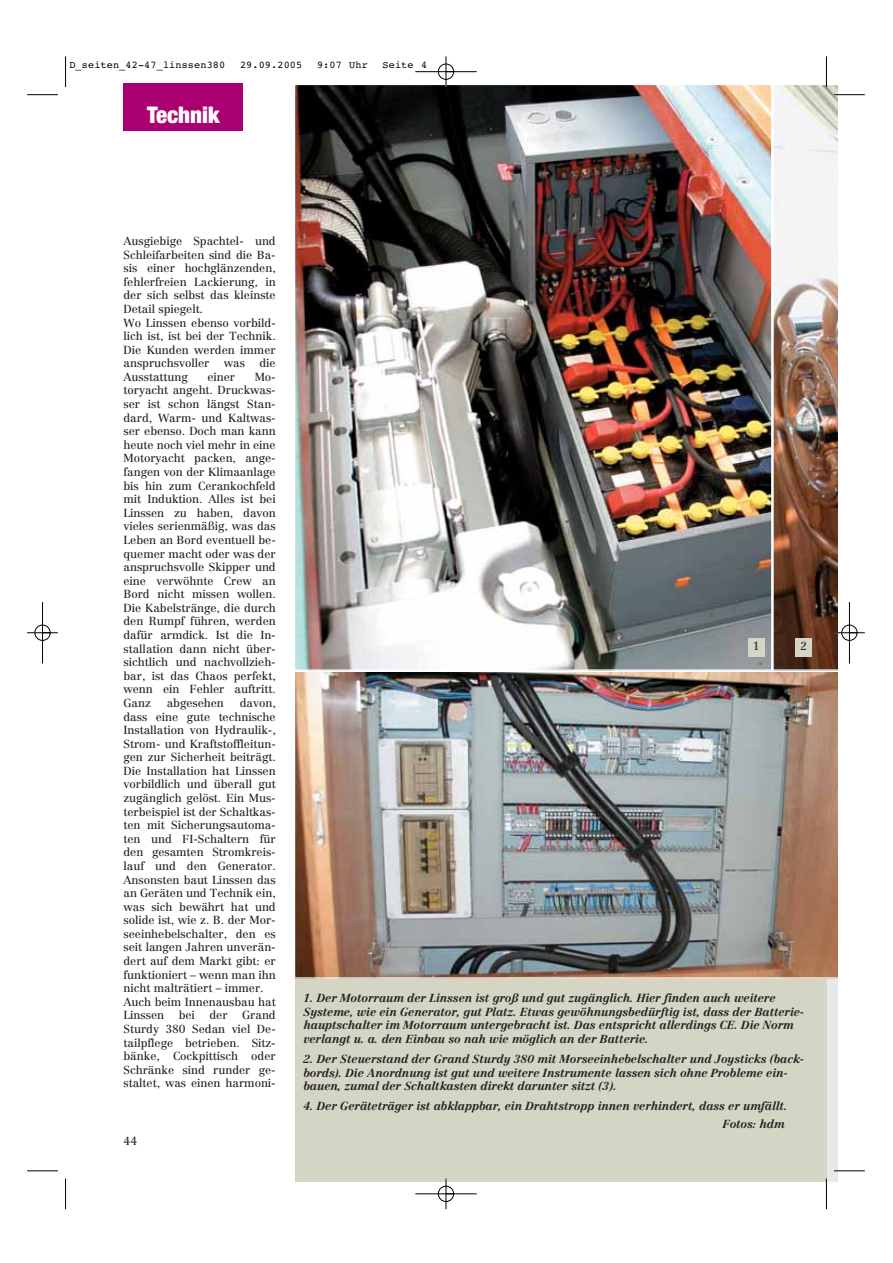
<style>
.page{position:relative;width:893px;height:1263px;background:#fff}
.page>*{position:absolute;margin:0;border:0;box-sizing:border-box;transform-origin:0 0}
.t1{font:900 condensed 22.95px "Helvetica Neue";color:#fff}
.t2{font:11.55px/13.6px "Centennial";letter-spacing:-.005em;color:#231f20}
.t3{font:italic 700 11.55px/13.6px "Centennial";letter-spacing:-.005em;color:#231f20}
.t4{font:10.2px "Courier";letter-spacing:.01em;color:#000}
</style>
<div class="page">
<div style="left:826px;top:84px;width:11px;height:1098px;background:#e7e8e8"></div>
<img style="left:773px;top:84px;width:64px;height:587px">
<img style="left:296px;top:86px;width:474px;height:583px">
<div style="left:295px;top:979px;width:531px;height:203px;background:#d4d5c5"></div>
<div style="left:748px;top:638px;width:16px;height:18px;background:#d4d5c5"></div>
<div style="left:795px;top:638px;width:16px;height:18px;background:#d4d5c5"></div>
<div style="left:123px;top:84px;width:120px;height:47px;background:#ab006f"></div>
<img style="left:294px;top:671px;width:543px;height:308px">
<hr style="left:65px;top:56px;width:1px;height:31px;background:#000">
<hr style="left:27px;top:94px;width:31px;height:1px;background:#000">
<hr style="left:826px;top:56px;width:1px;height:31px;background:#000">
<hr style="left:834px;top:94px;width:30px;height:1px;background:#000">
<hr style="left:65px;top:1179px;width:1px;height:30px;background:#000">
<hr style="left:27px;top:1171px;width:31px;height:1px;background:#000">
<hr style="left:826px;top:1179px;width:1px;height:30px;background:#000">
<hr style="left:834px;top:1171px;width:30px;height:1px;background:#000">
<hr style="left:834px;top:632px;width:30px;height:1px;background:#fff">
<hr style="left:415px;top:71px;width:61px;height:1px;background:#000">
<hr style="left:415px;top:1194px;width:61px;height:1px;background:#000">
<hr style="left:42px;top:602px;width:1px;height:61px;background:#000">
<hr style="left:849px;top:602px;width:1px;height:61px;background:#000">
<hr style="left:445px;top:56px;width:1px;height:31px;background:#000">
<hr style="left:445px;top:1178px;width:1px;height:31px;background:#000">
<hr style="left:27px;top:633px;width:31px;height:1px;background:#000">
<hr style="left:834px;top:633px;width:30px;height:1px;background:#000">
<div style="left:438px;top:64px;width:16px;height:16px;border:1px solid #000;border-radius:50%"></div>
<div style="left:438px;top:1186px;width:16px;height:16px;border:1px solid #000;border-radius:50%"></div>
<div style="left:35px;top:625px;width:15px;height:16px;border:1px solid #000;border-radius:50%"></div>
<div style="left:841px;top:625px;width:16px;height:16px;border:1px solid #000;border-radius:50%"></div>
<p class="t4" style="left:69px;top:61px;width:157px">D_seiten_42-47_linssen380</p>
<p class="t4" style="left:240px;top:61px;width:64px">29.09.2005</p>
<p class="t4" style="left:317px;top:61px;width:52px">9:07 Uhr</p>
<p class="t4" style="left:382px;top:61px;width:46px">Seite 4</p>
<h1 class="t1" style="left:147px;top:107px;width:74px">Technik</h1>
<p class="t2" style="left:123px;top:235px;width:154px">Ausgiebige Spachtel- und<br>Schleifarbeiten sind die Ba&shy;sis einer hochglänzenden, fehlerfreien Lackierung, in der sich selbst das kleinste<br>Detail spiegelt.<br>Wo Linssen ebenso vorbild&shy;lich ist, ist bei der Technik.<br>Die Kunden werden immer anspruchsvoller</p>
<p class="t2" style="left:224px;top:357px;width:23px">was</p>
<p class="t2" style="left:259px;top:357px;width:18px">die</p>
<p class="t2" style="left:123px;top:371px;width:66px">Ausstattung</p>
<p class="t2" style="left:207px;top:371px;width:29px">einer</p>
<p class="t2" style="left:123px;top:371px;width:154px;text-align:justify;text-indent:131px">Mo&shy;toryacht angeht. Druckwas&shy;ser ist schon längst Stan&shy;dard, Warm- und Kaltwas&shy;ser ebenso. Doch man kann heute noch viel mehr in eine Motoryacht packen, ange&shy;fangen von der Klimaanlage bis hin zum Cerankochfeld mit Induktion. Alles ist bei Linssen zu haben, davon vieles serienmäßig, was das Leben an Bord eventuell be&shy;quemer macht oder was der anspruchsvolle Skipper und eine verwöhnte Crew an Bord nicht missen wollen.<br>Die Kabelstränge, die durch den Rumpf führen, werden dafür armdick. Ist die In&shy;stallation dann nicht über&shy;sichtlich und nachvollzieh&shy;bar, ist das Chaos perfekt, wenn ein Fehler auftritt.<br>Ganz</p>
<p class="t2" style="left:123px;top:697px;width:154px;text-indent:116px">davon, dass eine gute technische<br>Installation von Hydraulik-,<br>Strom- und Kraftstoffleitun&shy;gen zur Sicherheit beiträgt.<br>Die Installation hat Linssen vorbildlich und überall gut zugänglich gelöst. Ein Mus&shy;terbeispiel ist der Schaltkas&shy;ten mit Sicherungsautoma&shy;ten und FI-Schaltern für den gesamten Stromkreis&shy;lauf und den Generator.<br>Ansonsten baut Linssen das an Geräten und Technik ein, was sich bewährt hat und solide ist, wie z. B. der Mor&shy;seeinhebelschalter, den es seit langen Jahren unverän&shy;dert auf dem Markt gibt: er funktioniert – wenn man ihn nicht malträtiert – immer.<br>Auch beim Innenausbau hat<br>Linssen</p>
<p class="t2" style="left:167px;top:697px;width:59px">abgesehen</p>
<p class="t2" style="left:123px;top:1009px;width:154px;text-align:justify;text-indent:119px">Grand Sturdy 380 Sedan viel De&shy;tailpflege betrieben. Sitz&shy;bänke, Cockpittisch oder Schränke sind runder ge&shy;staltet, was einen harmoni-</p>
<p class="t2" style="left:179px;top:1009px;width:18px">bei</p>
<p class="t2" style="left:209px;top:1009px;width:20px">der</p>
<p class="t2" style="left:123px;top:1135px;width:15px">44</p>
<p class="t2" style="left:752px;top:640px;width:8px">1</p>
<p class="t2" style="left:800px;top:640px;width:8px">2</p>
<p class="t3" style="left:303px;top:992px;width:502px">1. Der Motorraum der Linssen ist groß und gut zugänglich. Hier finden auch weitere Systeme, wie ein Generator, gut Platz. Etwas gewöhnungsbedürftig ist, dass der Batterie&shy;hauptschalter im Motorraum untergebracht ist. Das entspricht allerdings CE. Die Norm verlangt u. a. den Einbau so nah wie möglich an der Batterie.</p>
<p class="t3" style="left:303px;top:1053px;width:502px">2. Der Steuerstand der Grand Sturdy 380 mit Morseeinhebelschalter und Joysticks (back&shy;bords). Die Anordnung ist gut und weitere Instrumente lassen sich ohne Probleme ein&shy;bauen, zumal der Schaltkasten direkt darunter sitzt (3).</p>
<p class="t3" style="left:303px;top:1098px;width:485px;line-height:18px;text-align:right">4. Der Geräteträger ist abklappbar, ein Drahtstropp innen verhindert, dass er umfällt.<br>Fotos: hdm</p>
</div>
